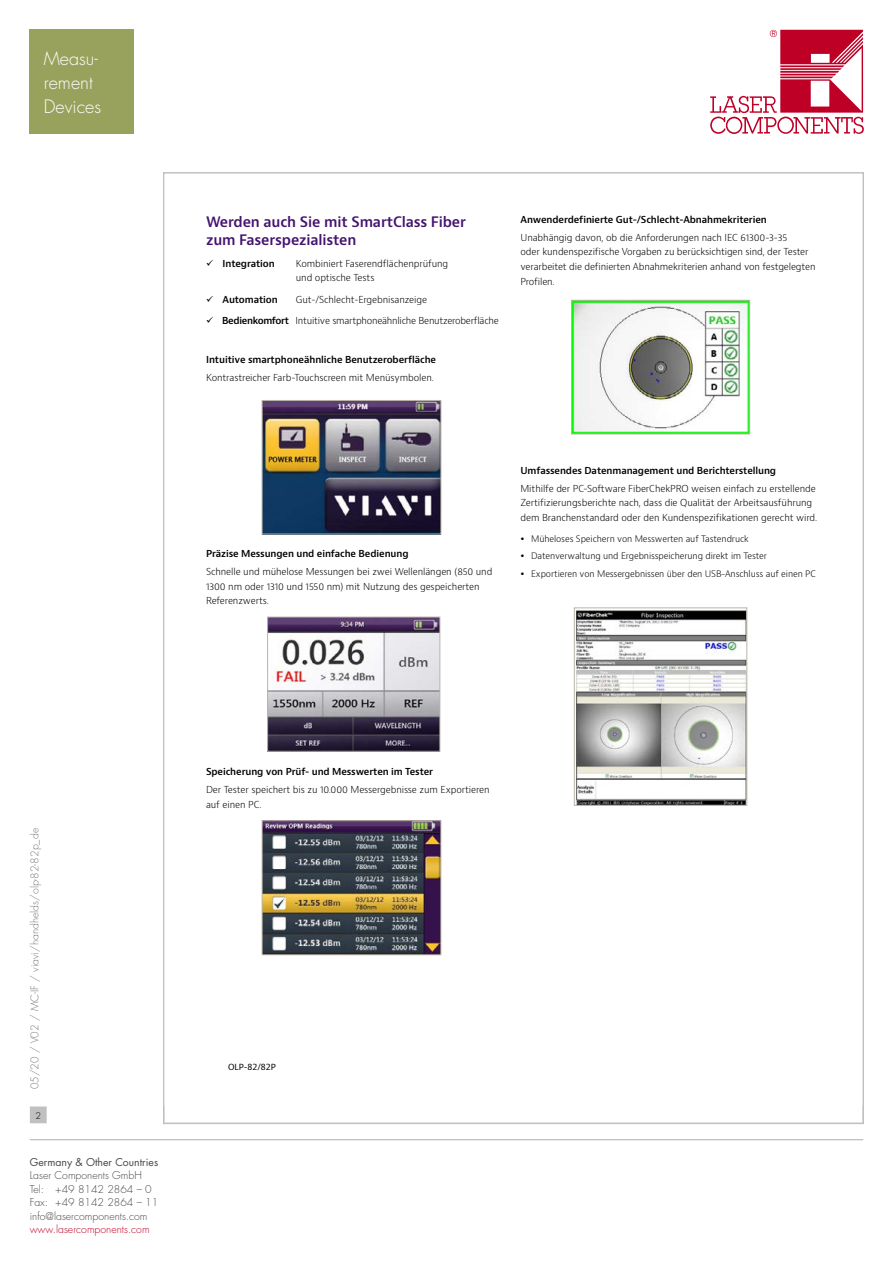
<style>
.page{position:relative;width:893px;height:1263px;background:#fff}
.page>*{position:absolute;margin:0;border:0;box-sizing:border-box;transform-origin:0 0}
.t1{font:300 18px/24px "Futura Std";color:#fff}
.t2{font:600 14.1px/18.8px "Bernino Sans";letter-spacing:-.01em;color:#44136e}
.t3{font:300 10.5px/13.5px "Futura Std";color:#484848}
.t4{font:300 10.5px "Futura Std";color:#7c7c7c}
.t5{font:300 10.5px "Futura Std";color:#be0027}
.t6{font:10.5px "Futura Std";color:#484848}
.t7{font:300 9.45px/14.7px "Bernino Sans";letter-spacing:-.01em;color:#000}
.t8{font:600 9.45px "Bernino Sans";letter-spacing:-.01em;color:#000}
.t9{font:300 9px "Futura Std";color:#000}
.t10{font:300 8.85px/17.4px "Bernino Sans";letter-spacing:-.01em;color:#000}
.t11{font:8.25px "Bernino Sans";color:#000}
.s1{font-weight:600}
</style>
<div class="page">
<svg style="left:710px;top:30px;width:153px;height:104px"></svg>
<hr style="left:30px;top:1139px;width:833px;height:1px;background:#c0c0c0">
<div style="left:31px;top:1107px;width:15px;height:16px;background:#c0c0c0"></div>
<div style="left:30px;top:1106px;width:17px;height:17px;border:1px solid #c0c0c0"></div>
<img style="left:264px;top:402px;width:175px;height:130px">
<div style="left:262px;top:400px;width:179px;height:134px;border:1px solid #bbb5a7"></div>
<img style="left:269px;top:619px;width:169px;height:130px">
<div style="left:267px;top:617px;width:173px;height:134px;border:1px solid #bbb5a7"></div>
<img style="left:264px;top:822px;width:175px;height:131px">
<div style="left:262px;top:820px;width:179px;height:135px;border:1px solid #bbb5a7"></div>
<img style="left:573px;top:302px;width:175px;height:130px">
<div style="left:571px;top:300px;width:179px;height:134px;border:1px solid #bbb5a7"></div>
<img style="left:576px;top:610px;width:169px;height:194px">
<div style="left:574px;top:607px;width:173px;height:199px;border:1px solid #bbb5a7"></div>
<div style="left:30px;top:30px;width:104px;height:104px;background:#98a25d"></div>
<h1 class="t1" style="left:44px;top:47px;width:59px">Measu&shy;rement<br>Devices</h1>
<h2 class="t2" style="left:206px;top:212px;width:261px">Werden auch Sie mit SmartClass Fiber zum Faserspezialisten</h2>
<p class="t8" style="left:206px;top:257px;width:70px">✓ Integration</p>
<p class="t7" style="left:296px;top:256px;width:154px">Kombiniert Faserendflächenprüfung und optische Tests</p>
<p class="t8" style="left:206px;top:293px;width:73px">✓ Automation</p>
<p class="t7" style="left:296px;top:292px;width:133px">Gut-/Schlecht-Ergebnisanzeige</p>
<p class="t7" style="left:206px;top:313px;width:294px">✓ <span class="s1">Bedienkomfort</span> Intuitive smartphoneähnliche Benutzeroberfläche</p>
<p class="t8" style="left:206px;top:353px;width:232px">Intuitive smartphoneähnliche Benutzeroberfläche</p>
<p class="t7" style="left:206px;top:370px;width:229px">Kontrastreicher Farb-Touchscreen mit Menüsymbolen.</p>
<p class="t8" style="left:520px;top:213px;width:248px">Anwenderdefinierte Gut-/Schlecht-Abnahmekriterien</p>
<p class="t7" style="left:520px;top:230px;width:296px">Unabhängig davon, ob die Anforderungen nach IEC 61300-3-35<br>oder kundenspezifische Vorgaben zu berücksichtigen sind, der Tester verarbeitet die definierten Abnahmekriterien anhand von festgelegten Profilen.</p>
<p class="t8" style="left:206px;top:547px;width:204px">Präzise Messungen und einfache Bedienung</p>
<p class="t7" style="left:206px;top:564px;width:288px">Schnelle und mühelose Messungen bei zwei Wellenlängen (850 und<br>1300 nm oder 1310 und 1550 nm) mit Nutzung des gespeicherten<br>Referenzwerts.</p>
<p class="t8" style="left:520px;top:464px;width:257px">Umfassendes Datenmanagement und Berichterstellung</p>
<p class="t7" style="left:520px;top:481px;width:298px">Mithilfe der PC-Software FiberChekPRO weisen einfach zu erstellende<br>Zertifizierungsberichte nach, dass die Qualität der Arbeitsausführung dem Branchenstandard oder den Kundenspezifikationen gerecht wird.</p>
<p class="t10" style="left:531px;top:530px;width:286px">Müheloses Speichern von Messwerten auf Tastendruck<br>Datenverwaltung und Ergebnisspeicherung direkt im Tester<br>Exportieren von Messergebnissen über den USB-Anschluss auf einen PC</p>
<p class="t4" style="left:28px;top:1089px;width:263px;rotate:-90deg">05/20 / V02 / MC-IF / viavi/handhelds/olp-82-82p_de</p>
<p class="t9" style="left:35px;top:1110px;width:7px">2</p>
<p class="t6" style="left:30px;top:1155px;width:130px">Germany &amp; Other Countries</p>
<p class="t3" style="left:30px;top:1169px;width:130px">Laser Components GmbH<br>Tel: +49 8142 2864 – 0<br>Fax: +49 8142 2864 – 11 info@lasercomponents.com</p>
<p class="t5" style="left:30px;top:1223px;width:121px">www.lasercomponents.com</p>
<p class="t8" style="left:206px;top:766px;width:229px">Speicherung von Prüf- und Messwerten im Tester</p>
<p class="t7" style="left:206px;top:783px;width:285px">Der Tester speichert bis zu 10.000 Messergebnisse zum Exportieren auf einen PC.</p>
<p class="t11" style="left:228px;top:1061px;width:49px">OLP-82/82P</p>
</div>
